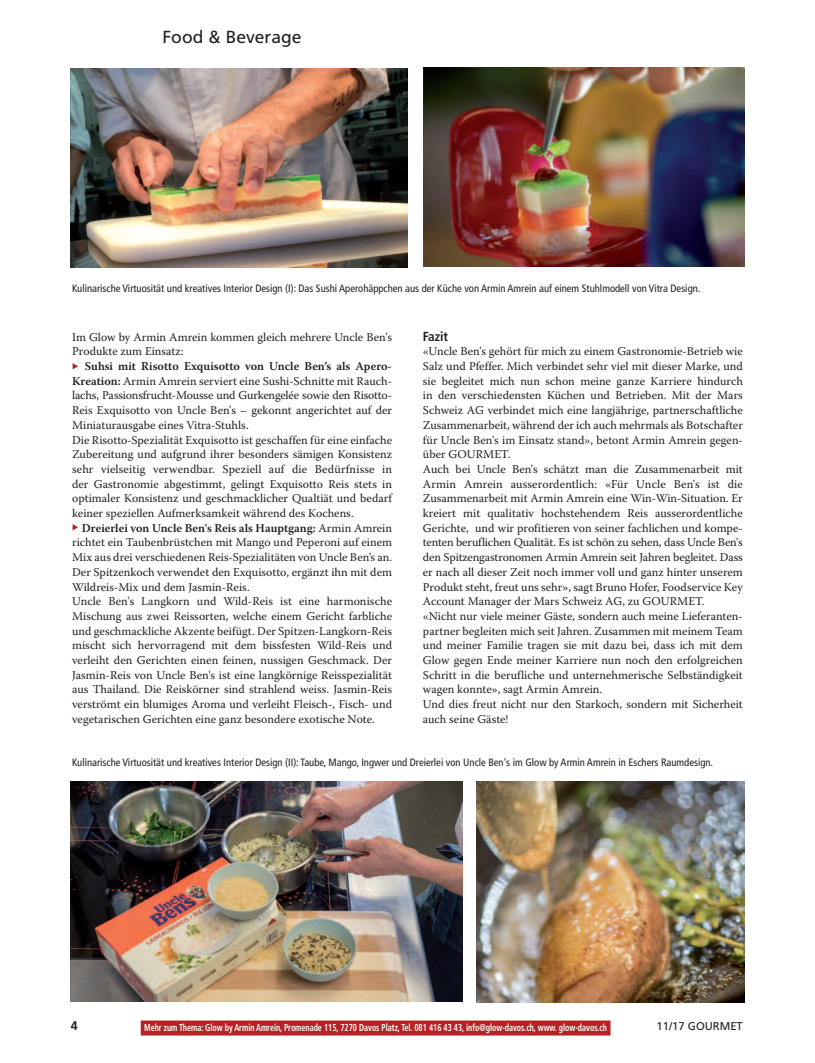
<style>
.page{position:relative;width:815px;height:1063px;background:#fff}
.page>*{position:absolute;margin:0;border:0;box-sizing:border-box;transform-origin:0 0}
.t1{font:17.5px "Frutiger";color:#231f20}
.t2{font:700 condensed 13.12px "Frutiger";color:#231f20}
.t3{font:700 12.5px "Frutiger";color:#231f20}
.t4{font:11.88px/14.8px "Warnock Pro";color:#231f20}
.t5{font:11.25px "Frutiger";color:#231f20}
.t6{font:condensed 10.62px "Frutiger";color:#231f20}
.t7{font:700 condensed 10px "Frutiger";color:#fff;scale:.8 1}
.s1{color:#b72025}
.s2{font-weight:600}
</style>
<div class="page">
<div style="left:141px;top:1021px;width:469px;height:15px;background:#b72025"></div>
<img style="left:71px;top:782px;width:391px;height:219px">
<img style="left:476px;top:782px;width:268px;height:221px">
<img style="left:423px;top:67px;width:321px;height:200px">
<img style="left:71px;top:68px;width:336px;height:199px">
<h1 class="t1" style="left:163px;top:30px;width:141px">Food &amp; Beverage</h1>
<p class="t6" style="left:72px;top:284px;width:630px">Kulinarische Virtuosität und kreatives Interior Design (I): Das Sushi Aperohäppchen aus der Küche von Armin Amrein auf einem Stuhlmodell von Vitra Design.</p>
<p class="t4" style="left:72px;top:330px;width:321px">Im Glow by Armin Amrein kommen gleich mehrere Uncle Ben's<br>Produkte zum Einsatz:</p>
<p class="t4" style="left:72px;top:360px;width:321px"><span class="s1">◆</span> <span class="s2">Suhsi mit Risotto Exquisotto von Uncle Ben’s als Apero-Kreation:</span> Armin Amrein serviert eine Sushi-Schnitte mit Rauch&shy;lachs, Passionsfrucht-Mousse und Gurkengelée sowie den Risotto-Reis Exquisotto von Uncle Ben's – gekonnt angerichtet auf der Miniaturausgabe eines Vitra-Stuhls.<br>Die Risotto-Spezialität Exquisotto ist geschaffen für eine einfache Zubereitung und aufgrund ihrer besonders sämigen Konsistenz sehr vielseitig verwendbar. Speziell auf die Bedürfnisse in der Gastronomie abgestimmt, gelingt Exquisotto Reis stets in optimaler Konsistenz und geschmacklicher Qualtiät und bedarf keiner speziellen Aufmerksamkeit während des Kochens.</p>
<p class="t4" style="left:72px;top:521px;width:321px"><span class="s1">◆</span> <span class="s2">Dreierlei von Uncle Ben's Reis als Hauptgang:</span> Armin Amrein richtet ein Taubenbrüstchen mit Mango und Peperoni auf einem Mix aus drei verschiedenen Reis-Spezialitäten von Uncle Ben’s an.<br>Der Spitzenkoch verwendet den Exquisotto, ergänzt ihn mit dem Wildreis-Mix und dem Jasmin-Reis.<br>Uncle Ben's Langkorn und Wild-Reis ist eine harmonische Mischung aus zwei Reissorten, welche einem Gericht farbliche und geschmackliche Akzente beifügt. Der Spitzen-Langkorn-Reis mischt sich hervorragend mit dem bissfesten Wild-Reis und verleiht den Gerichten einen feinen, nussigen Geschmack. Der Jasmin-Reis von Uncle Ben's ist eine langkörnige Reisspezialität aus Thailand. Die Reiskörner sind strahlend weiss. Jasmin-Reis verströmt ein blumiges Aroma und verleiht Fleisch-, Fisch- und vegetarischen Gerichten eine ganz besondere exotische Note.</p>
<p class="t2" style="left:423px;top:331px;width:27px">Fazit</p>
<p class="t4" style="left:423px;top:345px;width:321px">«Uncle Ben's gehört für mich zu einem Gastronomie-Betrieb wie Salz und Pfeffer. Mich verbindet sehr viel mit dieser Marke, und sie begleitet mich nun schon meine ganze Karriere hindurch in den verschiedensten Küchen und Betrieben. Mit der Mars Schweiz AG verbindet mich eine langjährige, partnerschaftliche Zusammenarbeit, während der ich auch mehrmals als Botschafter für Uncle Ben's im Einsatz stand», betont Armin Amrein gegen&shy;über GOURMET.<br>Auch bei Uncle Ben's schätzt man die Zusammenarbeit mit Armin Amrein ausserordentlich: «Für Uncle Ben's ist die Zusammenarbeit mit Armin Amrein eine Win-Win-Situation. Er kreiert mit qualitativ hochstehendem Reis ausserordentliche Gerichte, und wir profitieren von seiner fachlichen und kompe&shy;tenten beruflichen Qualität. Es ist schön zu sehen, dass Uncle Ben's den Spitzengastronomen Armin Amrein seit Jahren begleitet. Dass er nach all dieser Zeit noch immer voll und ganz hinter unserem Produkt steht, freut uns sehr», sagt Bruno Hofer, Foodservice Key Account Manager der Mars Schweiz AG, zu GOURMET.<br>«Nicht nur viele meiner Gäste, sondern auch meine Lieferanten&shy;partner begleiten mich seit Jahren. Zusammen mit meinem Team und meiner Familie tragen sie mit dazu bei, dass ich mit dem Glow gegen Ende meiner Karriere nun noch den erfolgreichen Schritt in die berufliche und unternehmerische Selbständigkeit wagen konnte», sagt Armin Amrein.<br>Und dies freut nicht nur den Starkoch, sondern mit Sicherheit auch seine Gäste!</p>
<p class="t6" style="left:72px;top:758px;width:643px">Kulinarische Virtuosität und kreatives Interior Design (II): Taube, Mango, Ingwer und Dreierlei von Uncle Ben's im Glow by Armin Amrein in Eschers Raumdesign.</p>
<p class="t3" style="left:71px;top:1020px;width:8px">4</p>
<p class="t7" style="left:144px;top:1024px;width:580px">Mehr zum Thema: Glow by Armin Amrein, Promenade 115, 7270 Davos Platz, Tel. 081 416 43 43, info@glow-davos.ch, www. glow-davos.ch</p>
<p class="t5" style="left:657px;top:1022px;width:88px">11/17 GOURMET</p>
</div>
